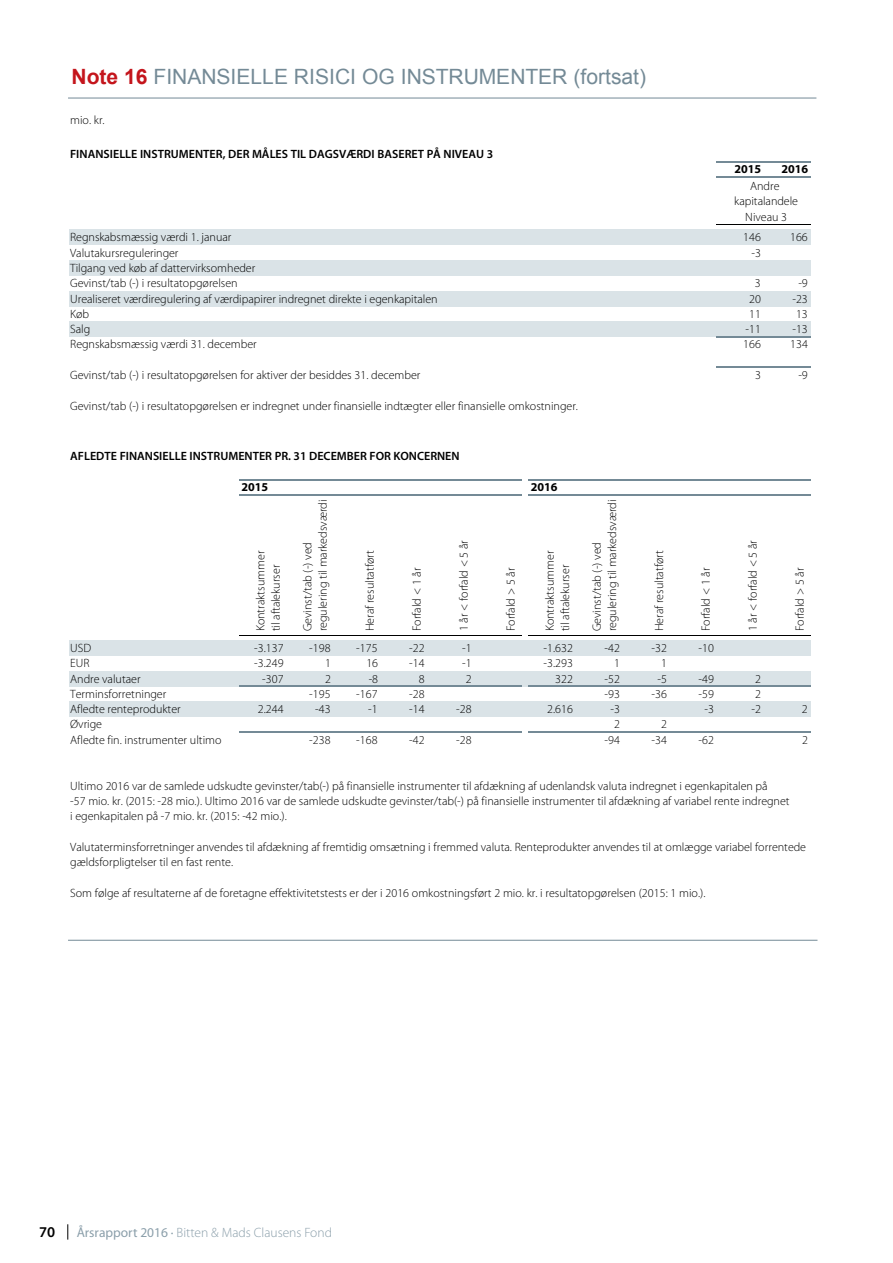
<style>
.page{position:relative;width:893px;height:1263px;background:#fff}
.page>*{position:absolute;margin:0;border:0;box-sizing:border-box;transform-origin:0 0}
.t1{font:21px "Arial";color:#748a96}
.t2{font:600 15px "Myriad Pro";color:#000}
.t3{font:300 13.5px "Myriad Pro";color:#8b9faa}
.t4{font:300 12px/15.3px "Myriad Pro";color:#000}
.t5{font:600 12px "Myriad Pro";letter-spacing:.005em;color:#000}
.t6{font:700 12px "Myriad Pro";letter-spacing:-.005em;color:#000}
.s1{font-weight:700;color:#c4151c}
.s2{font-weight:400}
</style>
<div class="page">
<svg style="left:68px;top:1224px;width:1px;height:15px"></svg>
<hr style="left:68px;top:98px;width:748px;height:1px;background:#748a96">
<div style="left:69px;top:230px;width:741px;height:15px;background:#dae3e7"></div>
<div style="left:69px;top:260px;width:741px;height:16px;background:#dae3e7"></div>
<div style="left:69px;top:291px;width:741px;height:15px;background:#dae3e7"></div>
<div style="left:69px;top:321px;width:741px;height:16px;background:#dae3e7"></div>
<div style="left:69px;top:640px;width:741px;height:16px;background:#dae3e7"></div>
<div style="left:69px;top:671px;width:741px;height:15px;background:#dae3e7"></div>
<div style="left:69px;top:701px;width:741px;height:16px;background:#dae3e7"></div>
<hr style="left:239px;top:479px;width:282px;height:1px;background:#748a96">
<hr style="left:239px;top:494px;width:282px;height:2px;background:#748a96">
<hr style="left:239px;top:635px;width:282px;height:1px;background:#000">
<hr style="left:239px;top:685px;width:282px;height:2px;background:#748a96">
<hr style="left:239px;top:731px;width:282px;height:2px;background:#748a96">
<hr style="left:716px;top:161px;width:94px;height:2px;background:#748a96">
<hr style="left:716px;top:176px;width:94px;height:2px;background:#748a96">
<hr style="left:716px;top:225px;width:94px;height:1px;background:#000">
<hr style="left:716px;top:336px;width:94px;height:1px;background:#748a96">
<hr style="left:716px;top:367px;width:94px;height:1px;background:#748a96">
<hr style="left:528px;top:479px;width:282px;height:1px;background:#748a96">
<hr style="left:528px;top:494px;width:282px;height:2px;background:#748a96">
<hr style="left:528px;top:635px;width:282px;height:1px;background:#000">
<hr style="left:528px;top:685px;width:282px;height:2px;background:#748a96">
<hr style="left:528px;top:731px;width:282px;height:2px;background:#748a96">
<hr style="left:68px;top:940px;width:749px;height:1px;background:#748a96">
<h1 class="t1" style="left:72px;top:63px;width:576px"><span class="s1">Note 16</span> FINANSIELLE RISICI OG INSTRUMENTER (fortsat)</h1>
<p class="t4" style="left:70px;top:112px;width:36px">mio. kr.</p>
<p class="t5" style="left:70px;top:148px;width:425px">FINANSIELLE INSTRUMENTER, DER MÅLES TIL DAGSVÆRDI BASERET PÅ NIVEAU 3</p>
<p class="t6" style="left:735px;top:163px;width:28px">2015</p>
<p class="t6" style="left:782px;top:163px;width:28px">2016</p>
<p class="t4" style="left:734px;top:178px;width:65px;text-align:center">Andre kapitalandele<br>Niveau 3</p>
<p class="t4" style="left:70px;top:230px;width:163px">Regnskabsmæssig værdi 1. januar</p>
<p class="t4" style="left:743px;top:230px;width:19px">146</p>
<p class="t4" style="left:790px;top:230px;width:19px">166</p>
<p class="t4" style="left:70px;top:245px;width:110px">Valutakursreguleringer</p>
<p class="t4" style="left:751px;top:245px;width:11px">-3</p>
<p class="t4" style="left:70px;top:260px;width:187px">Tilgang ved køb af dattervirksomheder<br>Gevinst/tab (-) i resultatopgørelsen</p>
<p class="t4" style="left:755px;top:276px;width:7px">3</p>
<p class="t4" style="left:798px;top:276px;width:11px">-9</p>
<p class="t4" style="left:70px;top:291px;width:369px">Urealiseret værdiregulering af værdipapirer indregnet direkte i egenkapitalen</p>
<p class="t4" style="left:749px;top:291px;width:13px">20</p>
<p class="t4" style="left:792px;top:291px;width:17px">-23</p>
<p class="t4" style="left:70px;top:306px;width:21px">Køb</p>
<p class="t4" style="left:749px;top:306px;width:13px">11</p>
<p class="t4" style="left:796px;top:306px;width:13px">13</p>
<p class="t4" style="left:70px;top:322px;width:22px">Salg</p>
<p class="t4" style="left:745px;top:322px;width:17px">-11</p>
<p class="t4" style="left:792px;top:322px;width:17px">-13</p>
<p class="t4" style="left:70px;top:337px;width:188px">Regnskabsmæssig værdi 31. december</p>
<p class="t4" style="left:743px;top:337px;width:19px">166</p>
<p class="t4" style="left:790px;top:337px;width:19px">134</p>
<p class="t4" style="left:70px;top:368px;width:352px">Gevinst/tab (-) i resultatopgørelsen for aktiver der besiddes 31. december</p>
<p class="t4" style="left:755px;top:368px;width:7px">3</p>
<p class="t4" style="left:798px;top:368px;width:11px">-9</p>
<p class="t4" style="left:70px;top:398px;width:509px">Gevinst/tab (-) i resultatopgørelsen er indregnet under finansielle indtægter eller finansielle omkostninger.</p>
<p class="t5" style="left:70px;top:449px;width:391px">AFLEDTE FINANSIELLE INSTRUMENTER PR. 31 DECEMBER FOR KONCERNEN</p>
<p class="t6" style="left:242px;top:480px;width:28px">2015</p>
<p class="t6" style="left:531px;top:480px;width:28px">2016</p>
<p class="t4" style="left:253px;top:631px;width:82px;rotate:-90deg">Kontraktsummer til aftalekurser</p>
<p class="t4" style="left:300px;top:631px;width:133px;rotate:-90deg">Gevinst/tab (-) ved regulering til markedsværdi</p>
<p class="t4" style="left:362px;top:631px;width:83px;rotate:-90deg">Heraf resultatført</p>
<p class="t4" style="left:409px;top:631px;width:65px;rotate:-90deg">Forfald &lt; 1 år</p>
<p class="t4" style="left:456px;top:631px;width:93px;rotate:-90deg">1 år &lt; forfald &lt; 5 år</p>
<p class="t4" style="left:503px;top:631px;width:65px;rotate:-90deg">Forfald &gt; 5 år</p>
<p class="t4" style="left:542px;top:631px;width:82px;rotate:-90deg">Kontraktsummer til aftalekurser</p>
<p class="t4" style="left:589px;top:631px;width:133px;rotate:-90deg">Gevinst/tab (-) ved regulering til markedsværdi</p>
<p class="t4" style="left:651px;top:631px;width:83px;rotate:-90deg">Heraf resultatført</p>
<p class="t4" style="left:698px;top:631px;width:65px;rotate:-90deg">Forfald &lt; 1 år</p>
<p class="t4" style="left:745px;top:631px;width:93px;rotate:-90deg">1 år &lt; forfald &lt; 5 år</p>
<p class="t4" style="left:792px;top:631px;width:65px;rotate:-90deg">Forfald &gt; 5 år</p>
<p class="t4" style="left:70px;top:640px;width:22px">USD</p>
<p class="t4" style="left:254px;top:640px;width:31px">-3.137</p>
<p class="t4" style="left:309px;top:640px;width:23px">-198</p>
<p class="t4" style="left:356px;top:640px;width:23px">-175</p>
<p class="t4" style="left:409px;top:640px;width:17px">-22</p>
<p class="t4" style="left:462px;top:640px;width:11px">-1</p>
<p class="t4" style="left:543px;top:640px;width:31px">-1.632</p>
<p class="t4" style="left:604px;top:640px;width:17px">-42</p>
<p class="t4" style="left:651px;top:640px;width:17px">-32</p>
<p class="t4" style="left:698px;top:640px;width:17px">-10</p>
<p class="t4" style="left:70px;top:656px;width:21px">EUR</p>
<p class="t4" style="left:254px;top:656px;width:31px">-3.249</p>
<p class="t4" style="left:325px;top:656px;width:7px">1</p>
<p class="t4" style="left:366px;top:656px;width:13px">16</p>
<p class="t4" style="left:409px;top:656px;width:17px">-14</p>
<p class="t4" style="left:462px;top:656px;width:11px">-1</p>
<p class="t4" style="left:543px;top:656px;width:31px">-3.293</p>
<p class="t4" style="left:614px;top:656px;width:7px">1</p>
<p class="t4" style="left:661px;top:656px;width:7px">1</p>
<p class="t4" style="left:70px;top:671px;width:72px">Andre valutaer</p>
<p class="t4" style="left:262px;top:671px;width:23px">-307</p>
<p class="t4" style="left:325px;top:671px;width:7px">2</p>
<p class="t4" style="left:369px;top:671px;width:11px">-8</p>
<p class="t4" style="left:419px;top:671px;width:7px">8</p>
<p class="t4" style="left:466px;top:671px;width:7px">2</p>
<p class="t4" style="left:555px;top:671px;width:19px">322</p>
<p class="t4" style="left:604px;top:671px;width:17px">-52</p>
<p class="t4" style="left:657px;top:671px;width:11px">-5</p>
<p class="t4" style="left:698px;top:671px;width:17px">-49</p>
<p class="t4" style="left:755px;top:671px;width:7px">2</p>
<p class="t4" style="left:70px;top:686px;width:98px">Terminsforretninger</p>
<p class="t4" style="left:309px;top:686px;width:23px">-195</p>
<p class="t4" style="left:356px;top:686px;width:23px">-167</p>
<p class="t4" style="left:409px;top:686px;width:17px">-28</p>
<p class="t4" style="left:604px;top:686px;width:17px">-93</p>
<p class="t4" style="left:651px;top:686px;width:17px">-36</p>
<p class="t4" style="left:698px;top:686px;width:17px">-59</p>
<p class="t4" style="left:755px;top:686px;width:7px">2</p>
<p class="t4" style="left:70px;top:702px;width:112px">Afledte renteprodukter</p>
<p class="t4" style="left:258px;top:702px;width:27px">2.244</p>
<p class="t4" style="left:315px;top:702px;width:17px">-43</p>
<p class="t4" style="left:368px;top:702px;width:11px">-1</p>
<p class="t4" style="left:409px;top:702px;width:17px">-14</p>
<p class="t4" style="left:456px;top:702px;width:17px">-28</p>
<p class="t4" style="left:547px;top:702px;width:27px">2.616</p>
<p class="t4" style="left:610px;top:702px;width:11px">-3</p>
<p class="t4" style="left:704px;top:702px;width:11px">-3</p>
<p class="t4" style="left:751px;top:702px;width:11px">-2</p>
<p class="t4" style="left:802px;top:702px;width:7px">2</p>
<p class="t4" style="left:70px;top:717px;width:33px">Øvrige</p>
<p class="t4" style="left:614px;top:717px;width:7px">2</p>
<p class="t4" style="left:661px;top:717px;width:7px">2</p>
<p class="t4" style="left:70px;top:732px;width:153px">Afledte fin. instrumenter ultimo</p>
<p class="t4" style="left:309px;top:732px;width:23px">-238</p>
<p class="t4" style="left:356px;top:732px;width:23px">-168</p>
<p class="t4" style="left:409px;top:732px;width:17px">-42</p>
<p class="t4" style="left:456px;top:732px;width:17px">-28</p>
<p class="t4" style="left:604px;top:732px;width:17px">-94</p>
<p class="t4" style="left:651px;top:732px;width:17px">-34</p>
<p class="t4" style="left:698px;top:732px;width:17px">-62</p>
<p class="t4" style="left:802px;top:732px;width:7px">2</p>
<p class="t4" style="left:70px;top:778px;width:721px">Ultimo 2016 var de samlede udskudte gevinster/tab(-) på finansielle instrumenter til afdækning af udenlandsk valuta indregnet i egenkapitalen på<br>-57 mio. kr. (2015: -28 mio.). Ultimo 2016 var de samlede udskudte gevinster/tab(-) på finansielle instrumenter til afdækning af variabel rente indregnet i egenkapitalen på -7 mio. kr. (2015: -42 mio.).</p>
<p class="t4" style="left:70px;top:839px;width:737px">Valutaterminsforretninger anvendes til afdækning af fremtidig omsætning i fremmed valuta. Renteprodukter anvendes til at omlægge variabel forrentede gældsforpligtelser til en fast rente.</p>
<p class="t4" style="left:70px;top:885px;width:637px">Som følge af resultaterne af de foretagne effektivitetstests er der i 2016 omkostningsført 2 mio. kr. i resultatopgørelsen (2015: 1 mio.).</p>
<p class="t2" style="left:39px;top:1223px;width:18px">70</p>
<p class="t3" style="left:77px;top:1225px;width:257px"><span class="s2">Årsrapport 2016 ·</span> Bitten &amp; Mads Clausens Fond</p>
</div>
